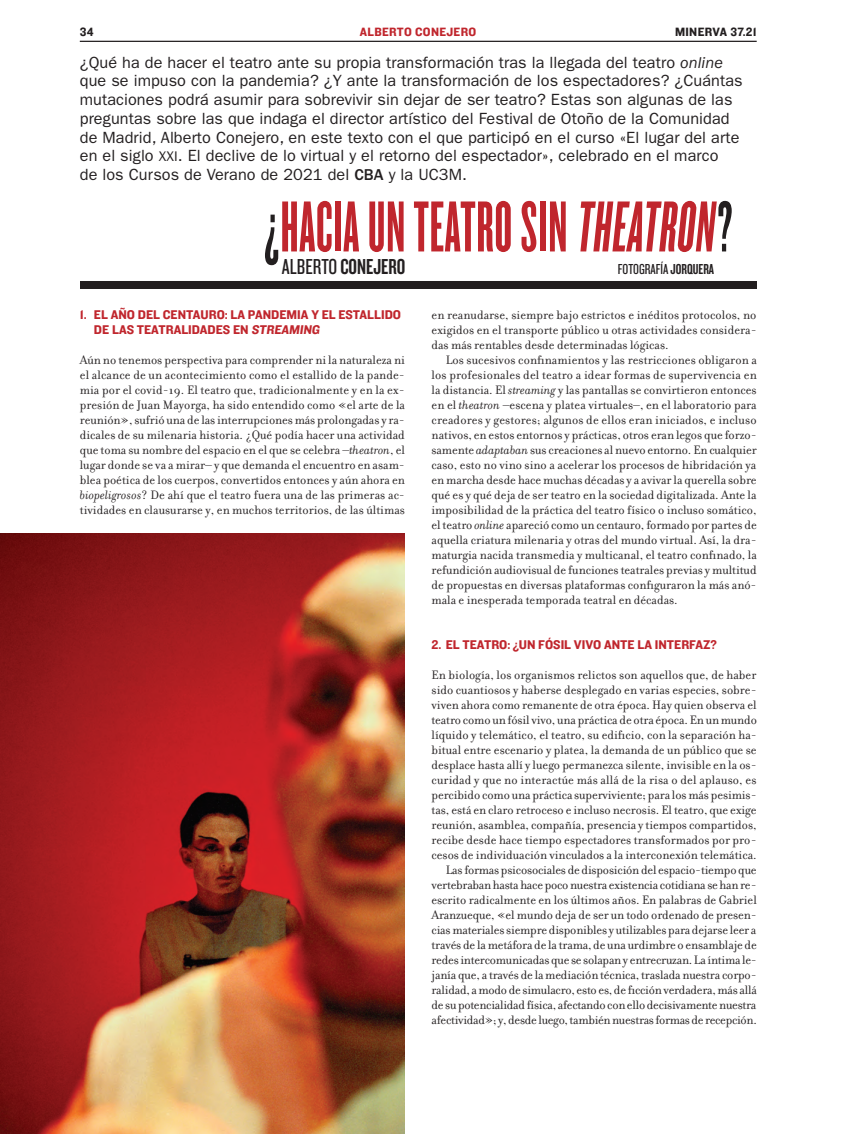
<style>
.page{position:relative;width:850px;height:1134px;background:#fff}
.page>*{position:absolute;margin:0;border:0;box-sizing:border-box;transform-origin:0 0}
.t1{font:75px "Knockout HTF66 Full Flyweight";letter-spacing:.01em;color:#c0262d}
.t2{font:22.5px "Knockout HTF48 Featherweight";color:#231f20}
.t3{font:16.25px/18.8px "ITC Franklin Gothic Std";letter-spacing:.005em;color:#231f20}
.t4{font:15px "Knockout HTF28 Junior Featherwt";color:#231f20}
.List_Paragraph{font:13.12px/15px "Filosofia";color:#231f20;text-align:justify}
.t5{font:13.12px/15px "Knockout HTF51 Middleweight";color:#c0262d}
.t6{font:12.5px "Knockout HTF51 Middleweight";letter-spacing:.025em;color:#c0262d}
.t7{font:12.5px "Knockout HTF51 Middleweight";letter-spacing:.025em;color:#231f20}
.s1{font-style:italic}
.s2{font-size:14px}
.s3{font-weight:500}
.s4{color:#231f20}
.s5{font-family:"Knockout HTF28 Junior Featherwt"}
.s6{font-family:"Knockout HTF48 Featherweight"}
</style>
<div class="page">
<hr style="left:80px;top:41px;width:677px;height:1px;background:#231f20">
<div style="left:80px;top:281px;width:677px;height:8px;background:#231f20"></div>
<img style="left:0;top:533px;width:405px;height:600px">
<p class="t7" style="left:80px;top:26px;width:15px">34</p>
<p class="t6" style="left:360px;top:26px;width:118px">ALBERTO CONEJERO</p>
<p class="t7" style="left:675px;top:26px;width:83px">MINERVA 37.21</p>
<p class="t3" style="left:80px;top:53px;width:644px">¿Qué ha de hacer el teatro ante su propia transformación tras la llegada del teatro <span class="s1">online</span></p>
<p class="t3" style="left:80px;top:72px;width:664px">que se impuso con la pandemia? ¿Y ante la transformación de los espectadores? ¿Cuántas mutaciones podrá asumir para sobrevivir sin dejar de ser teatro? Estas son algunas de las preguntas sobre las que indaga el director artístico del Festival de Otoño de la Comunidad</p>
<p class="t3" style="left:80px;top:128px;width:661px">de Madrid, Alberto Conejero, en este texto con el que participó en el curso «El lugar del arte</p>
<p class="t3" style="left:80px;top:147px;width:640px">en el siglo <span class="s2">xxi</span>. El declive de lo virtual y el retorno del espectador», celebrado en el marco</p>
<p class="t3" style="left:80px;top:165px;width:389px">de los Cursos de Verano de 2021 del <span class="s3">CBA</span> y la UC3M.</p>
<p class="t1" style="left:265px;top:188px;width:469px"><span class="s4">¿</span>HACIA UN TEATRO SIN THEATRON<span class="s4">?</span></p>
<p class="t2" style="left:282px;top:255px;width:125px"><span class="s5">ALBERTO</span> CONEJERO</p>
<p class="t4" style="left:618px;top:261px;width:98px">FOTOGRAFÍA <span class="s6">JORQUERA</span></p>
<p class="t5" style="left:94px;top:307px;width:309px;text-indent:-14px">1. EL AÑO DEL CENTAURO: LA PANDEMIA Y EL ESTALLIDO<br>DE LAS TEATRALIDADES EN STREAMING</p>
<p class="List_Paragraph" style="left:80px;top:352px;width:327px">Aún no tenemos perspectiva para comprender ni la naturaleza ni el alcance de un acontecimiento como el estallido de la pande&shy;mia por el covid-19. El teatro que, tradicionalmente y en la ex&shy;presión de Juan Mayorga, ha sido entendido como «el arte de la reunión», sufrió una de las interrupciones más prolongadas y ra&shy;dicales de su milenaria historia. ¿Qué podía hacer una actividad que toma su nombre del espacio en el que se celebra –<span class="s1">theatron</span>, el lugar donde se va a mirar– y que demanda el encuentro en asam&shy;blea poética de los cuerpos, convertidos entonces y aún ahora en <span class="s1">biopeligrosos</span>? De ahí que el teatro fuera una de las primeras ac&shy;tividades en clausurarse y, en muchos territorios, de las últimas</p>
<p class="List_Paragraph" style="left:431px;top:307px;width:327px">en reanudarse, siempre bajo estrictos e inéditos protocolos, no exigidos en el transporte público u otras actividades considera&shy;das más rentables desde determinadas lógicas.</p>
<p class="List_Paragraph" style="left:431px;top:352px;width:327px;text-indent:14px">Los sucesivos confinamientos y las restricciones obligaron a los profesionales del teatro a idear formas de supervivencia en la distancia. El <span class="s1">streaming</span> y las pantallas se convirtieron entonces en el <span class="s1">theatron</span> –escena y platea virtuales–, en el laboratorio para creadores y gestores; algunos de ellos eran iniciados, e incluso nativos, en estos entornos y prácticas, otros eran legos que forzo&shy;samente <span class="s1">adaptaban</span> sus creaciones al nuevo entorno. En cualquier caso, esto no vino sino a acelerar los procesos de hibridación ya en marcha desde hace muchas décadas y a avivar la querella sobre qué es y qué deja de ser teatro en la sociedad digitalizada. Ante la imposibilidad de la práctica del teatro físico o incluso somático, el teatro <span class="s1">online</span> apareció como un centauro, formado por partes de aquella criatura milenaria y otras del mundo virtual. Así, la dra&shy;maturgia nacida transmedia y multicanal, el teatro confinado, la refundición audiovisual de funciones teatrales previas y multitud de propuestas en diversas plataformas configuraron la más anó&shy;mala e inesperada temporada teatral en décadas.</p>
<p class="t5" style="left:431px;top:637px;width:287px">2. EL TEATRO: ¿UN FÓSIL VIVO ANTE LA INTERFAZ?</p>
<p class="List_Paragraph" style="left:431px;top:667px;width:327px">En biología, los organismos relictos son aquellos que, de haber sido cuantiosos y haberse desplegado en varias especies, sobre&shy;viven ahora como remanente de otra época. Hay quien observa el teatro como un fósil vivo, una práctica de otra época. En un mundo líquido y telemático, el teatro, su edificio, con la separación ha&shy;bitual entre escenario y platea, la demanda de un público que se desplace hasta allí y luego permanezca silente, invisible en la os&shy;curidad y que no interactúe más allá de la risa o del aplauso, es percibido como una práctica superviviente; para los más pesimis&shy;tas, está en claro retroceso e incluso necrosis. El teatro, que exige reunión, asamblea, compañía, presencia y tiempos compartidos, recibe desde hace tiempo espectadores transformados por pro&shy;cesos de individuación vinculados a la interconexión telemática.</p>
<p class="List_Paragraph" style="left:431px;top:862px;width:327px;text-indent:14px">Las formas psicosociales de disposición del espacio-tiempo que vertebraban hasta hace poco nuestra existencia cotidiana se han re&shy;escrito radicalmente en los últimos años. En palabras de Gabriel Aranzueque, «el mundo deja de ser un todo ordenado de presen&shy;cias materiales siempre disponibles y utilizables para dejarse leer a través de la metáfora de la trama, de una urdimbre o ensamblaje de redes intercomunicadas que se solapan y entrecruzan. La íntima le&shy;janía que, a través de la mediación técnica, traslada nuestra corpo&shy;ralidad, a modo de simulacro, esto es, de ficción verdadera, más allá de su potencialidad física, afectando con ello decisivamente nuestra afectividad»; y, desde luego, también nuestras formas de recepción.</p>
</div>
